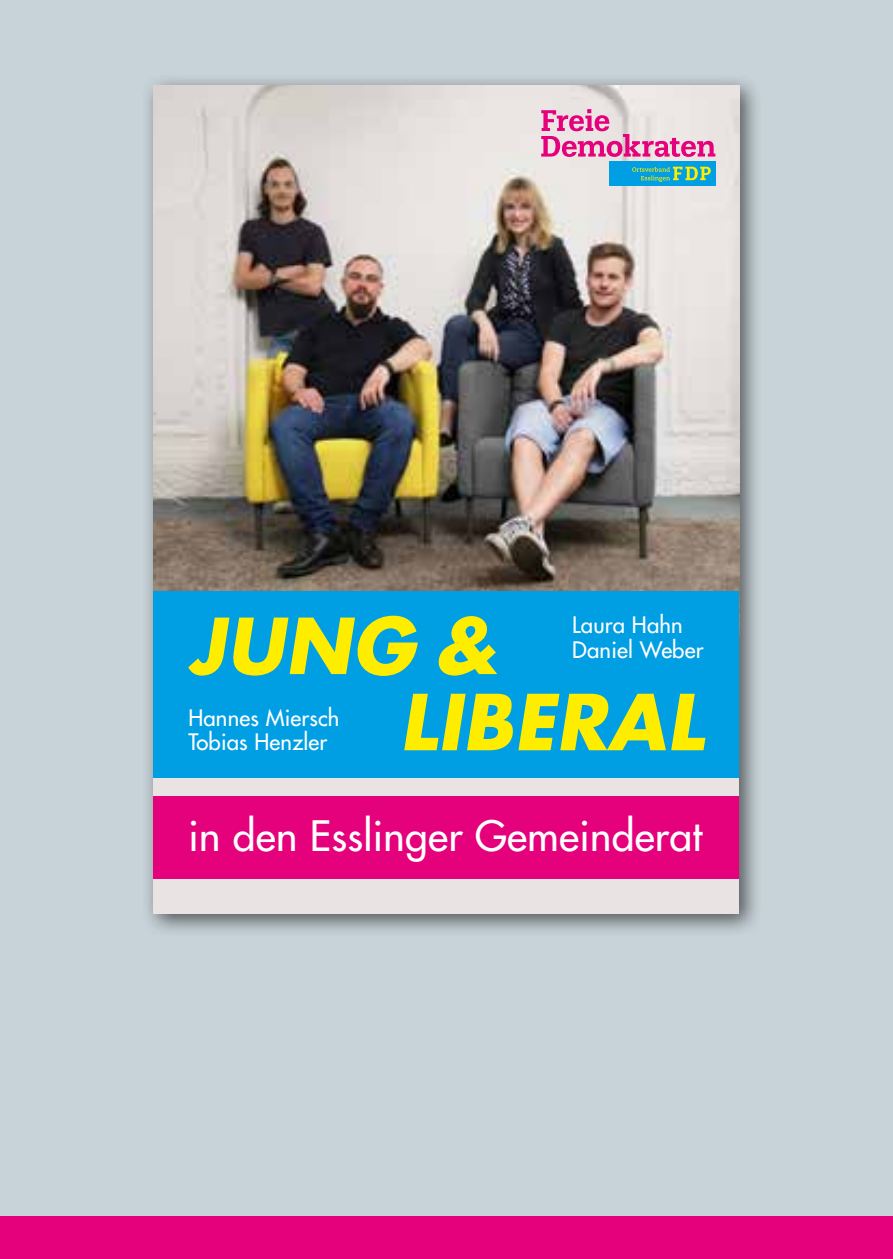
<style>
.page{position:relative;width:893px;height:1259px;background:#c8d3d9}
.page>*{position:absolute;margin:0;border:0;box-sizing:border-box;transform-origin:0 0}
.t1{font:italic 700 75px/76.2px "Futura";letter-spacing:.01em;color:#ffed00}
.t2{font:40.8px "Futura";letter-spacing:.01em;color:#fff}
.t3{font:22.2px/24.6px "Futura";letter-spacing:.01em;color:#fff}
</style>
<div class="page">
<div style="left:0;top:1216px;width:893px;height:43px;background:#e5007c"></div>
<div style="left:141px;top:73px;width:622px;height:865px;background:#000;opacity:.6"></div>
<div style="left:154px;top:85px;width:585px;height:828px;background:#e9e4e3"></div>
<img style="left:154px;top:85px;width:585px;height:506px">
<div style="left:154px;top:591px;width:585px;height:186px;background:#009ee3"></div>
<div style="left:154px;top:796px;width:585px;height:82px;background:#e5007c"></div>
<svg style="left:541px;top:109px;width:174px;height:48px"></svg>
<div style="left:609px;top:162px;width:106px;height:24px;background:#009ee3"></div>
<svg style="left:632px;top:167px;width:79px;height:15px"></svg>
<p class="t3" style="left:572px;top:613px;width:133px">Laura Hahn<br>Daniel Weber</p>
<h1 class="t1" style="left:399px;top:606px;width:306px;text-indent:-211px">JUNG &amp;<br>LIBERAL</h1>
<p class="t3" style="left:188px;top:705px;width:153px">Hannes Miersch<br>Tobias Henzler</p>
<h2 class="t2" style="left:188px;top:810px;width:515px">in den Esslinger Gemeinderat</h2>
</div>
